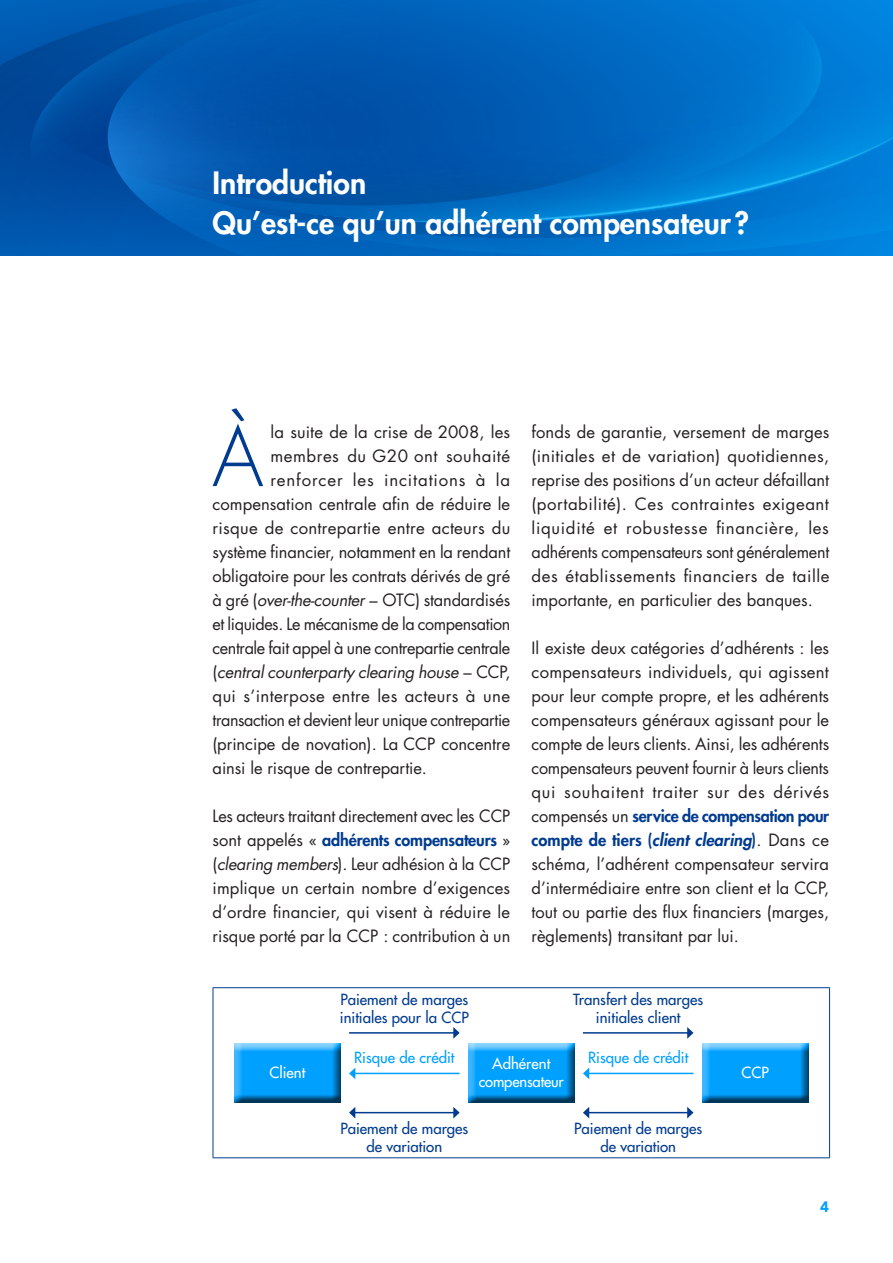
<style>
.page{position:relative;width:893px;height:1263px;background:#fff}
.page>*{position:absolute;margin:0;border:0;box-sizing:border-box;transform-origin:0 0}
.t1{font:300 80.1px "Futura Std";color:#003b8f}
.t2{font:800 30px/40.2px "Futura Std";color:#fff}
.t3{font:16.5px/24px "Futura Std";color:#231f20;text-align:justify}
.t4{font:16.5px "Futura Std";letter-spacing:-.025em;color:#231f20}
.t5{font:italic 16.5px "Futura Std";letter-spacing:-.01em;color:#231f20}
.t6{font:16.5px "Futura Std";letter-spacing:.02em;color:#231f20}
.t7{font:16.5px "Futura Std";letter-spacing:.05em;color:#231f20}
.t8{font:16.5px "Futura Std";letter-spacing:.03em;color:#231f20}
.t9{font:500 15px/18px "Futura Std";color:#003b8f;text-align:center}
.t10{font:500 15px/18px "Futura Std";color:#fff;text-align:center}
.t11{font:500 15px "Futura Std";color:#00a0ff}
.t12{font:900 15px "Avenir LT Std";color:#00a0ff}
.s1{font-style:italic}
.s2{font-style:normal}
.s3{font-weight:800;color:#003b8f}
.s4{font-weight:800;font-style:italic;color:#003b8f}
</style>
<div class="page">
<svg style="left:0;top:238px;width:893px;height:17px;background:#0073cc"></svg>
<svg style="left:0;top:10px;width:30px;height:228px;background:#004da1"></svg>
<svg style="left:108px;top:238px;width:501px;height:17px;background:#0065bc"></svg>
<svg style="left:30px;top:0;width:863px;height:238px;background:#0063ba"></svg>
<hr style="left:213px;top:987px;width:617px;height:1px;background:#003b8f">
<hr style="left:213px;top:988px;width:1px;height:169px;background:#003b8f">
<hr style="left:829px;top:988px;width:1px;height:169px;background:#003b8f">
<hr style="left:213px;top:1157px;width:617px;height:1px;background:#003b8f">
<hr style="left:355px;top:1112px;width:99px;height:1px;background:#003b8f">
<svg style="left:349px;top:1107px;width:6px;height:11px"></svg>
<svg style="left:453px;top:1107px;width:7px;height:11px"></svg>
<hr style="left:355px;top:1073px;width:105px;height:1px;background:#00a0ff">
<svg style="left:349px;top:1068px;width:6px;height:11px"></svg>
<hr style="left:588px;top:1073px;width:105px;height:1px;background:#00a0ff">
<svg style="left:583px;top:1068px;width:6px;height:11px"></svg>
<hr style="left:588px;top:1112px;width:100px;height:1px;background:#003b8f">
<svg style="left:583px;top:1107px;width:6px;height:11px"></svg>
<svg style="left:687px;top:1107px;width:6px;height:11px"></svg>
<hr style="left:349px;top:1032px;width:105px;height:2px;background:#003b8f">
<svg style="left:453px;top:1027px;width:7px;height:12px"></svg>
<hr style="left:583px;top:1032px;width:105px;height:2px;background:#003b8f">
<svg style="left:687px;top:1027px;width:6px;height:12px"></svg>
<div style="left:233px;top:1043px;width:110px;height:60px;background:#231f20;opacity:.75"></div>
<div style="left:467px;top:1043px;width:110px;height:60px;background:#231f20;opacity:.75"></div>
<div style="left:701px;top:1043px;width:110px;height:60px;background:#231f20;opacity:.75"></div>
<h2 class="t2" style="left:213px;top:162px;width:538px">Introduction<br>Qu’est-ce qu’un adhérent compensateur ?</h2>
<h1 class="t1" style="left:212px;top:408px;width:53px">À</h1>
<p class="t3" style="left:270px;top:420px;width:241px">la suite de la crise de 2008, les</p>
<p class="t8" style="left:270px;top:445px;width:241px">membres du G20 ont souhaité</p>
<p class="t7" style="left:270px;top:469px;width:241px">renforcer les incitations à la</p>
<p class="t3" style="left:213px;top:492px;width:299px">compensation centrale afin de réduire le</p>
<p class="t3" style="left:213px;top:516px;width:299px">risque de contrepartie entre acteurs du</p>
<p class="t3" style="left:213px;top:540px;width:299px">système financier, notamment en la rendant</p>
<p class="t3" style="left:213px;top:564px;width:299px">obligatoire pour les contrats dérivés de gré</p>
<p class="t3" style="left:213px;top:588px;width:299px">à gré (<span class="s1">over-the-counter</span> – OTC) standardisés</p>
<p class="t4" style="left:213px;top:613px;width:299px">et liquides. Le mécanisme de la compensation</p>
<p class="t4" style="left:213px;top:637px;width:299px">centrale fait appel à une contrepartie centrale</p>
<p class="t5" style="left:213px;top:661px;width:299px"><span class="s2">(</span>central counterparty clearing house <span class="s2">– CCP,</span></p>
<p class="t6" style="left:213px;top:685px;width:299px">qui s’interpose entre les acteurs à une</p>
<p class="t4" style="left:213px;top:709px;width:299px">transaction et devient leur unique contrepartie</p>
<p class="t3" style="left:213px;top:732px;width:299px">(principe de novation). La CCP concentre</p>
<p class="t3" style="left:213px;top:756px;width:216px">ainsi le risque de contrepartie.</p>
<p class="t3" style="left:213px;top:804px;width:299px">Les acteurs traitant directement avec les CCP sont appelés « <span class="s3">adhérents compensateurs</span> » (<span class="s1">clearing members</span>). Leur adhésion à la CCP implique un certain nombre d’exigences d’ordre financier, qui visent à réduire le risque porté par la CCP : contribution à un</p>
<p class="t3" style="left:531px;top:420px;width:299px">fonds de garantie, versement de marges (initiales et de variation) quotidiennes, reprise des positions d’un acteur défaillant (portabilité). Ces contraintes exigeant liquidité et robustesse financière, les adhérents compensateurs sont généralement des établissements financiers de taille importante, en particulier des banques.</p>
<p class="t3" style="left:531px;top:636px;width:299px">Il existe deux catégories d’adhérents : les compensateurs individuels, qui agissent pour leur compte propre, et les adhérents compensateurs généraux agissant pour le compte de leurs clients. Ainsi, les adhérents compensateurs peuvent fournir à leurs clients qui souhaitent traiter sur des dérivés compensés un <span class="s3">service de compensation pour compte de tiers (</span><span class="s4">client clearing</span><span class="s3">)</span>. Dans ce schéma, l’adhérent compensateur servira d’intermédiaire entre son client et la CCP, tout ou partie des flux financiers (marges, règlements) transitant par lui.</p>
<p class="t9" style="left:340px;top:990px;width:130px;text-align:left">Paiement de marges initiales pour la CCP</p>
<p class="t9" style="left:573px;top:990px;width:132px">Transfert des marges initiales client</p>
<p class="t11" style="left:354px;top:1048px;width:102px">Risque de crédit</p>
<p class="t11" style="left:588px;top:1048px;width:102px">Risque de crédit</p>
<p class="t10" style="left:269px;top:1064px;width:37px">Client</p>
<p class="t10" style="left:479px;top:1055px;width:87px">Adhérent compensateur</p>
<p class="t10" style="left:741px;top:1064px;width:29px">CCP</p>
<p class="t9" style="left:340px;top:1119px;width:130px">Paiement de marges de variation</p>
<p class="t9" style="left:574px;top:1119px;width:130px">Paiement de marges de variation</p>
<p class="t12" style="left:820px;top:1198px;width:10px">4</p>
</div>
